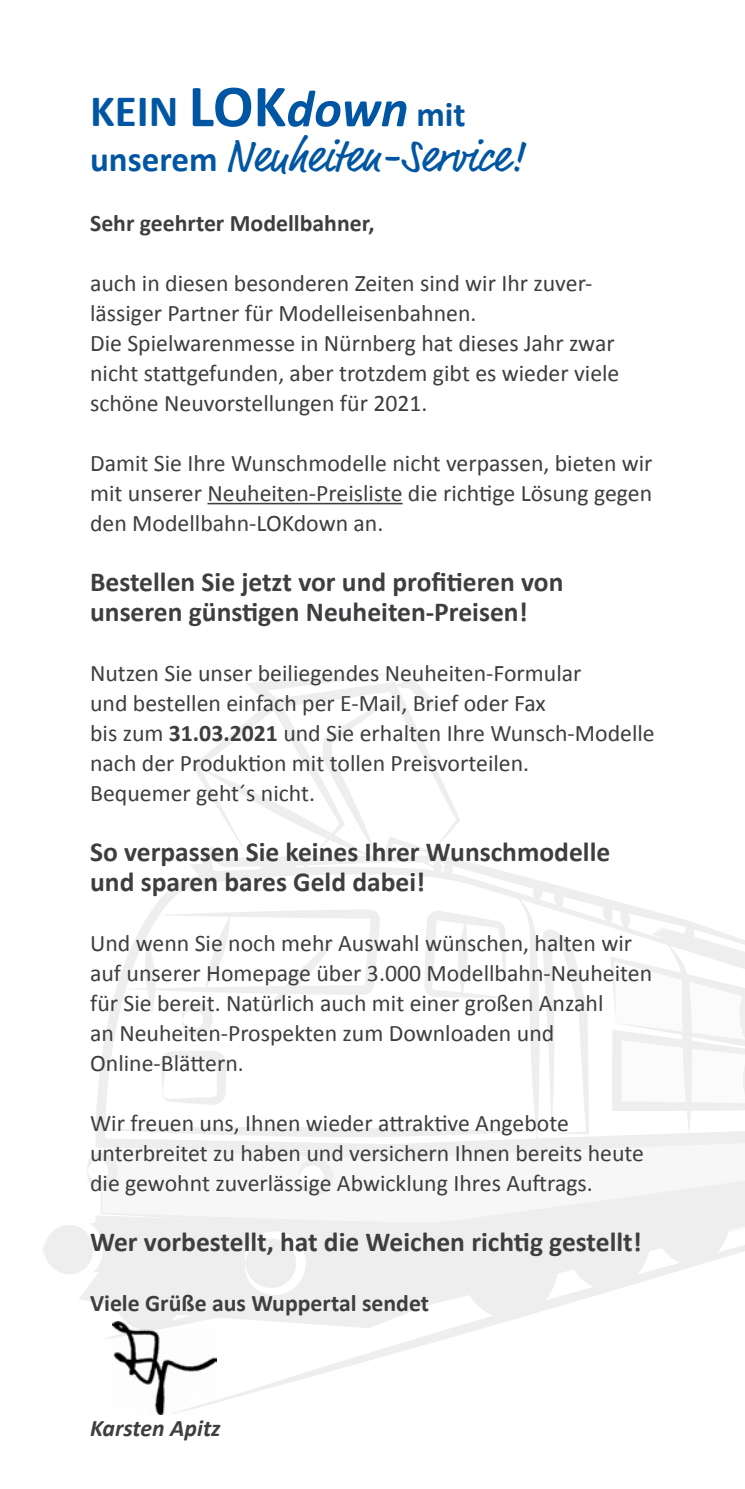
<style>
.page{position:relative;width:745px;height:1489px;background:#fff}
.page>*{position:absolute;margin:0;border:0;box-sizing:border-box;transform-origin:0 0}
.t1{font:45px "Market Pro";color:#0056a2}
.t2{font:700 45px "Calibri";color:#0056a2}
.t3{font:700 27.5px/30px "Calibri";color:#3e3d40}
.t4{font:23.75px/30px "Calibri";color:#3e3d40}
.t5{font:700 23.75px "Calibri";color:#3e3d40}
.t6{font:italic 700 23.75px "Calibri";color:#3e3d40}
.s1{font-size:60px}
.s2{font-style:italic;font-size:52.5px}
.s3{font-size:35px}
.s4{font-family:"Calibri";font-weight:700;font-size:35px}
.s5{font-weight:700}
</style>
<div class="page">
<svg style="left:217px;top:1328px;width:265px;height:74px"></svg>
<svg style="left:438px;top:1277px;width:175px;height:51px"></svg>
<svg style="left:461px;top:1277px;width:98px;height:42px"></svg>
<svg style="left:565px;top:1277px;width:92px;height:13px"></svg>
<svg style="left:438px;top:1228px;width:306px;height:49px;background:#f0f0f0"></svg>
<svg style="left:43px;top:1216px;width:395px;height:123px"></svg>
<svg style="left:100px;top:1152px;width:644px;height:76px"></svg>
<svg style="left:96px;top:879px;width:648px;height:273px;fill:#f0f0f0"></svg>
<div style="left:298px;top:1161px;width:30px;height:30px;background:#fff;border-radius:50%"></div>
<svg style="left:299px;top:1157px;width:34px;height:39px"></svg>
<svg style="left:87px;top:1150px;width:31px;height:40px"></svg>
<svg style="left:297px;top:860px;width:447px;height:103px"></svg>
<svg style="left:601px;top:902px;width:143px;height:233px"></svg>
<svg style="left:101px;top:885px;width:487px;height:257px"></svg>
<svg style="left:190px;top:673px;width:263px;height:206px"></svg>
<img style="left:112px;top:1321px;width:105px;height:93px">
<hr style="left:207px;top:503px;width:195px;height:1px;background:#3e3d40">
<h1 class="t2" style="left:90px;top:82px;width:377px">KEIN <span class="s1">LOK</span><span class="s2">down</span> <span class="s3">mit</span></h1>
<h1 class="t1" style="left:90px;top:126px;width:435px"><span class="s4">unserem</span> Neuheiten-Service!</h1>
<p class="t5" style="left:90px;top:207px;width:286px">Sehr geehrter Modellbahner,</p>
<p class="t4" style="left:90px;top:268px;width:530px">auch in diesen besonderen Zeiten sind wir Ihr zuver&shy;lässiger Partner für Modelleisenbahnen.<br>Die Spielwarenmesse in Nürnberg hat dieses Jahr zwar nicht stattgefunden, aber trotzdem gibt es wieder viele schöne Neuvorstellungen für 2021.</p>
<p class="t4" style="left:90px;top:448px;width:563px;text-align:justify">Damit Sie Ihre Wunschmodelle nicht verpassen, bieten wir mit unserer Neuheiten-Preisliste die richtige Lösung gegen den Modellbahn-LOKdown an.</p>
<p class="t3" style="left:90px;top:567px;width:474px">Bestellen Sie jetzt vor und profitieren von unseren günstigen Neuheiten-Preisen!</p>
<p class="t4" style="left:90px;top:658px;width:566px">Nutzen Sie unser beiliegendes Neuheiten-Formular<br>und bestellen einfach per E-Mail, Brief oder Fax<br>bis zum <span class="s5">31.03.2021</span> und Sie erhalten Ihre Wunsch-Modelle nach der Produktion mit tollen Preisvorteilen.<br>Bequemer geht´s nicht.</p>
<p class="t3" style="left:90px;top:837px;width:521px">So verpassen Sie keines Ihrer Wunschmodelle und sparen bares Geld dabei!</p>
<p class="t4" style="left:90px;top:928px;width:563px">Und wenn Sie noch mehr Auswahl wünschen, halten wir auf unserer Homepage über 3.000 Modellbahn-Neuheiten für Sie bereit. Natürlich auch mit einer großen Anzahl<br>an Neuheiten-Prospekten zum Downloaden und Online-Blättern.</p>
<p class="t4" style="left:90px;top:1108px;width:555px">Wir freuen uns, Ihnen wieder attraktive Angebote unterbreitet zu haben und versichern Ihnen bereits heute die gewohnt zuverlässige Abwicklung Ihres Auftrags.</p>
<p class="t3" style="left:90px;top:1227px;width:552px">Wer vorbestellt, hat die Weichen richtig gestellt!</p>
<p class="t5" style="left:90px;top:1288px;width:340px">Viele Grüße aus Wuppertal sendet</p>
<p class="t6" style="left:90px;top:1413px;width:132px">Karsten Apitz</p>
</div>
